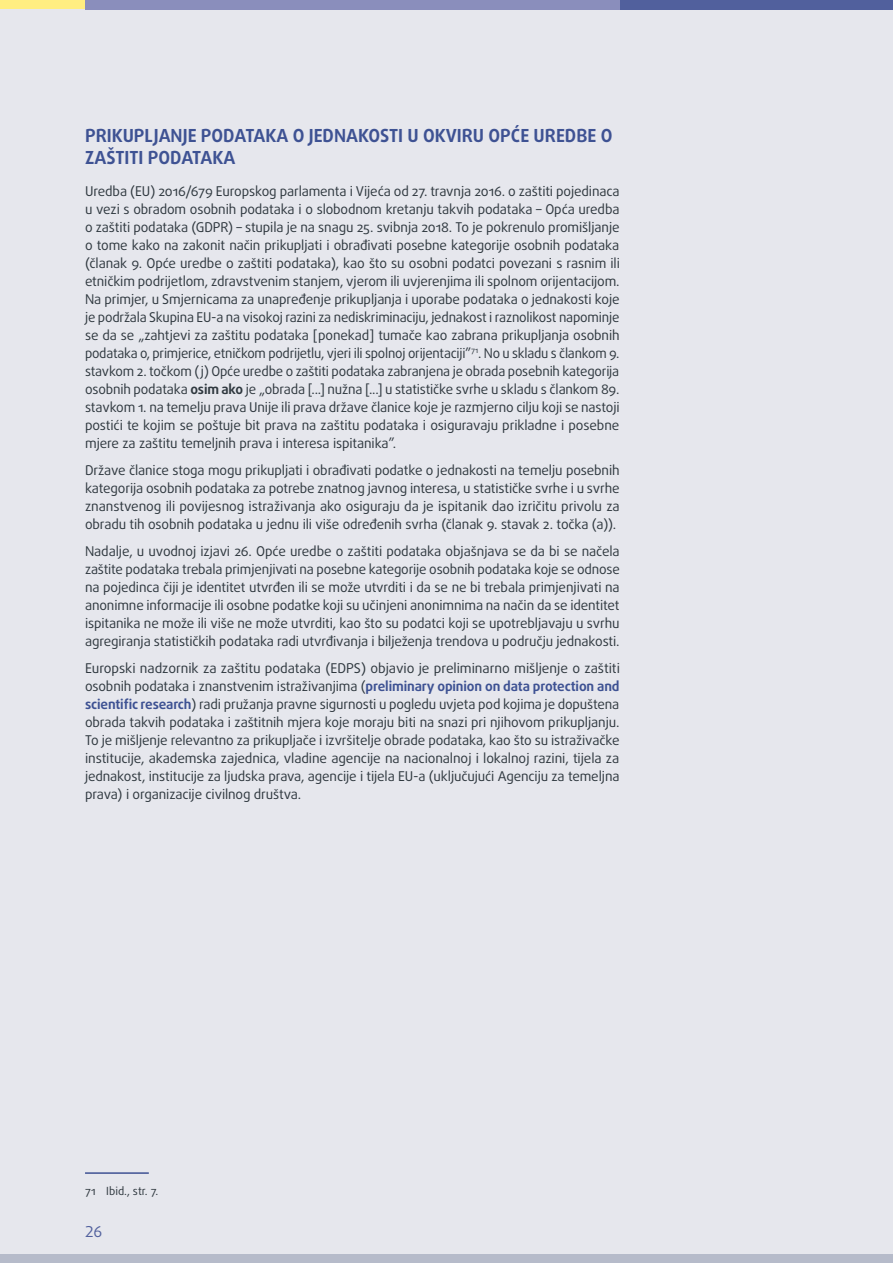
<style>
.page{position:relative;width:893px;height:1263px;background:#fff}
.page>*{position:absolute;margin:0;border:0;box-sizing:border-box;transform-origin:0 0}
.TITLE_2{font:700 18px/22.5px "Daxline Pro";color:#3e5293}
.t1{font:15px "Daxline Pro";color:#51609d}
.BODYTEXT{font:13.5px/18px "Daxline Pro";letter-spacing:-.01em;color:#2f383f;text-align:justify}
.endnotes{font:11.25px "Daxline Pro";color:#2f383f}
.s1{font-weight:700}
.s2{font-weight:700;color:#3e5293}
</style>
<div class="page">
<div style="left:0;top:9px;width:893px;height:1249px;background:#e6e7ed"></div>
<div style="left:0;top:1254px;width:893px;height:9px;background:#b6bbca"></div>
<div style="left:393px;top:0;width:500px;height:10px;background:#51609d"></div>
<div style="left:85px;top:0;width:535px;height:10px;background:#8a8ebc"></div>
<div style="left:0;top:0;width:85px;height:9px;background:#ffee81"></div>
<hr style="left:85px;top:1172px;width:64px;height:2px;background:#3e5293">
<h2 class="TITLE_2" style="left:85px;top:124px;width:529px">PRIKUPLJANJE PODATAKA O JEDNAKOSTI U OKVIRU OPĆE UREDBE O<br>ZAŠTITI PODATAKA</h2>
<p class="BODYTEXT" style="left:85px;top:182px;width:536px">Uredba (EU) 2016/679 Europskog parlamenta i Vijeća od 27. travnja 2016. o zaštiti pojedinaca u vezi s obradom osobnih podataka i o slobodnom kretanju takvih podataka – Opća uredba o zaštiti podataka (GDPR) – stupila je na snagu 25. svibnja 2018. To je pokrenulo promišljanje o tome kako na zakonit način prikupljati i obrađivati posebne kategorije osobnih podataka (članak 9. Opće uredbe o zaštiti podataka), kao što su osobni podatci povezani s rasnim ili etničkim podrijetlom, zdravstvenim stanjem, vjerom ili uvjerenjima ili spolnom orijentacijom.<br>Na primjer, u Smjernicama za unapređenje prikupljanja i uporabe podataka o jednakosti koje je podržala Skupina EU-a na visokoj razini za nediskriminaciju, jednakost i raznolikost napominje se da se „zahtjevi za zaštitu podataka [ponekad] tumače kao zabrana prikupljanja osobnih podataka o, primjerice, etničkom podrijetlu, vjeri ili spolnoj orijentaciji”<sup>71</sup>. No u skladu s člankom 9. stavkom 2. točkom (j) Opće uredbe o zaštiti podataka zabranjena je obrada posebnih kategorija osobnih podataka <span class="s1">osim ako</span> je „obrada [...] nužna [...] u statističke svrhe u skladu s člankom 89. stavkom 1. na temelju prava Unije ili prava države članice koje je razmjerno cilju koji se nastoji postići te kojim se poštuje bit prava na zaštitu podataka i osiguravaju prikladne i posebne mjere za zaštitu temeljnih prava i interesa ispitanika”.</p>
<p class="BODYTEXT" style="left:85px;top:461px;width:536px">Države članice stoga mogu prikupljati i obrađivati podatke o jednakosti na temelju posebnih kategorija osobnih podataka za potrebe znatnog javnog interesa, u statističke svrhe i u svrhe znanstvenog ili povijesnog istraživanja ako osiguraju da je ispitanik dao izričitu privolu za obradu tih osobnih podataka u jednu ili više određenih svrha (članak 9. stavak 2. točka (a)).</p>
<p class="BODYTEXT" style="left:85px;top:542px;width:536px">Nadalje, u uvodnoj izjavi 26. Opće uredbe o zaštiti podataka objašnjava se da bi se načela zaštite podataka trebala primjenjivati na posebne kategorije osobnih podataka koje se odnose na pojedinca čiji je identitet utvrđen ili se može utvrditi i da se ne bi trebala primjenjivati na anonimne informacije ili osobne podatke koji su učinjeni anonimnima na način da se identitet ispitanika ne može ili više ne može utvrditi, kao što su podatci koji se upotrebljavaju u svrhu agregiranja statističkih podataka radi utvrđivanja i bilježenja trendova u području jednakosti.</p>
<p class="BODYTEXT" style="left:85px;top:659px;width:536px">Europski nadzornik za zaštitu podataka (EDPS) objavio je preliminarno mišljenje o zaštiti osobnih podataka i znanstvenim istraživanjima (<span class="s2">preliminary opinion on data protection and scientific research</span>) radi pružanja pravne sigurnosti u pogledu uvjeta pod kojima je dopuštena obrada takvih podataka i zaštitnih mjera koje moraju biti na snazi pri njihovom prikupljanju.<br>To je mišljenje relevantno za prikupljače i izvršitelje obrade podataka, kao što su istraživačke institucije, akademska zajednica, vladine agencije na nacionalnoj i lokalnoj razini, tijela za jednakost, institucije za ljudska prava, agencije i tijela EU-a (uključujući Agenciju za temeljna prava) i organizacije civilnog društva.</p>
<p class="endnotes" style="left:85px;top:1183px;width:75px">71 Ibid., str. 7.</p>
<p class="t1" style="left:85px;top:1221px;width:19px">26</p>
</div>
